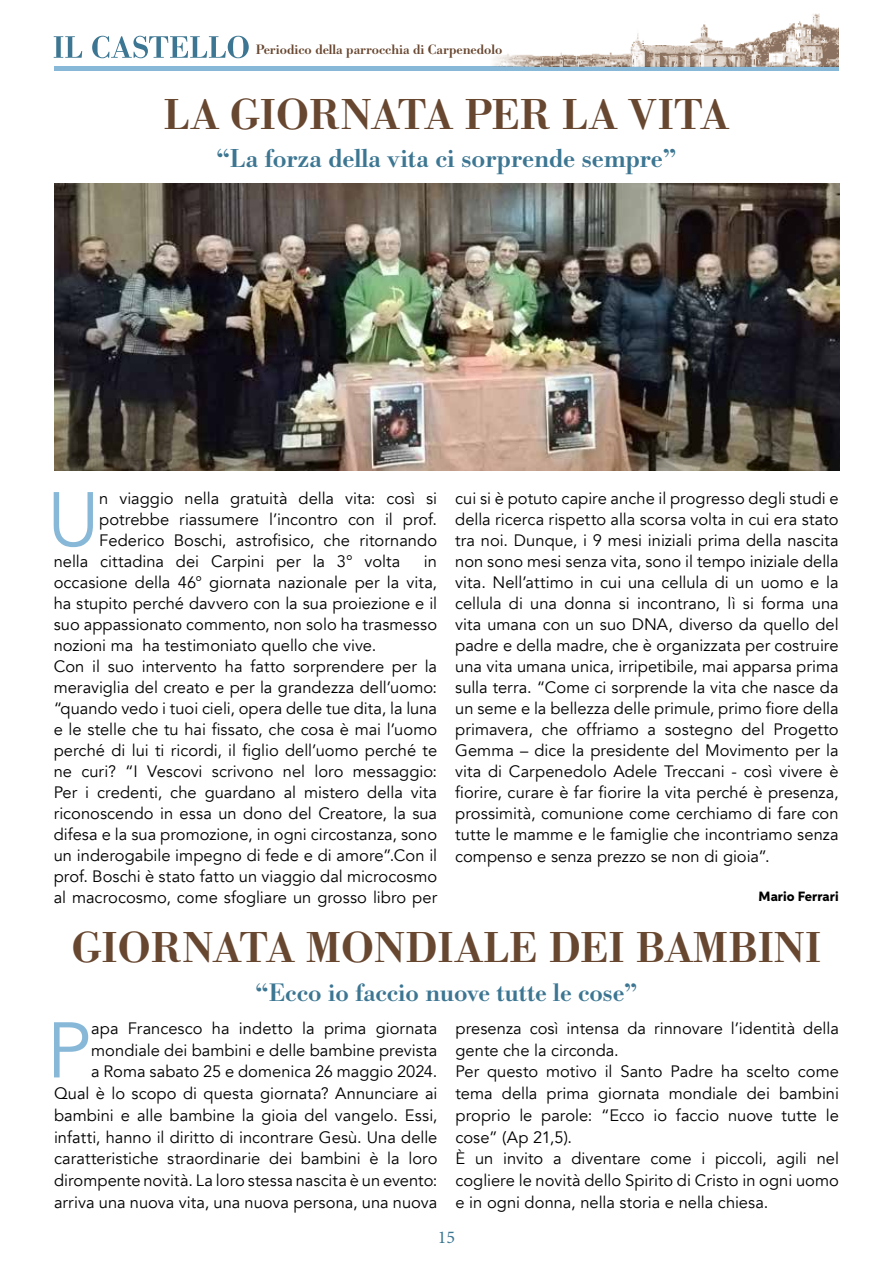
<style>
.page{position:relative;width:893px;height:1263px;background:#fff}
.page>*{position:absolute;margin:0;border:0;box-sizing:border-box;transform-origin:0 0}
.t1{font:78px "Avenir";color:#88b8d7}
.t2{font:75.75px "Avenir";color:#88b8d7}
.t3{font:500 45px "Bodoni URW";color:#684730}
.t4{font:500 27px "Bodoni URW";color:#3c7692}
.t5{font:500 26.25px "Bodoni URW";color:#3c7692}
.t6{font:18px "Minion Pro";color:#3c7692}
.t7{font:16.5px/21px "Avenir";color:#000}
.t8{font:500 14.1px "Bodoni URW";color:#684730}
.t9{font:800 13.5px "Aspira";color:#000}
</style>
<div class="page">
<div style="left:54px;top:66px;width:785px;height:5px;background:#88b8d7"></div>
<img style="left:494px;top:13px;width:345px;height:54px">
<svg style="left:54px;top:36px;width:195px;height:22px"></svg>
<img style="left:54px;top:184px;width:785px;height:287px">
<p class="t8" style="left:256px;top:41px;width:248px">Periodico della parrocchia di Carpenedolo</p>
<h3 class="t3" style="left:163px;top:87px;width:567px">LA GIORNATA PER LA VITA</h3>
<h3 class="t4" style="left:216px;top:142px;width:461px">“La forza della vita ci sorprende sempre”</h3>
<h2 class="t2" style="left:47px;top:474px;width:54px">U</h2>
<p class="t7" style="left:99px;top:488px;width:339px">n viaggio nella gratuità della vita: così si</p>
<p class="t7" style="left:455px;top:488px;width:385px;text-align:justify">cui si è potuto capire anche il progresso degli studi e della ricerca rispetto alla scorsa volta in cui era stato tra noi. Dunque, i 9 mesi iniziali prima della nascita non sono mesi senza vita, sono il tempo iniziale della vita. Nell’attimo in cui una cellula di un uomo e la cellula di una donna si incontrano, lì si forma una vita umana con un suo DNA, diverso da quello del padre e della madre, che è organizzata per costruire una vita umana unica, irripetibile, mai apparsa prima sulla terra. “Come ci sorprende la vita che nasce da un seme e la bellezza delle primule, primo fiore della primavera, che offriamo a sostegno del Progetto Gemma – dice la presidente del Movimento per la vita di Carpenedolo Adele Treccani - così vivere è fiorire, curare è far fiorire la vita perché è presenza, prossimità, comunione come cerchiamo di fare con tutte le mamme e le famiglie che incontriamo senza compenso e senza prezzo se non di gioia”.</p>
<p class="t9" style="left:759px;top:888px;width:82px">Mario Ferrari</p>
<h3 class="t3" style="left:72px;top:921px;width:751px">GIORNATA MONDIALE DEI BAMBINI</h3>
<h3 class="t5" style="left:256px;top:977px;width:383px">“Ecco io faccio nuove tutte le cose”</h3>
<h1 class="t1" style="left:47px;top:1004px;width:46px">P</h1>
<p class="t7" style="left:99px;top:509px;width:339px">potrebbe riassumere l’incontro con il prof.</p>
<p class="t7" style="left:99px;top:530px;width:339px">Federico Boschi, astrofisico, che ritornando</p>
<p class="t7" style="left:54px;top:551px;width:348px">nella cittadina dei Carpini per la 3° volta</p>
<p class="t7" style="left:54px;top:551px;width:385px;text-indent:370px">in occasione della 46° giornata nazionale per la vita, ha stupito perché davvero con la sua proiezione e il suo appassionato commento, non solo ha trasmesso nozioni ma ha testimoniato quello che vive.<br>Con il suo intervento ha fatto sorprendere per la meraviglia del creato e per la grandezza dell’uomo: “quando vedo i tuoi cieli, opera delle tue dita, la luna e le stelle che tu hai fissato, che cosa è mai l’uomo perché di lui ti ricordi, il figlio dell’uomo perché te ne curi? “I Vescovi scrivono nel loro messaggio:<br>Per i credenti, che guardano al mistero della vita riconoscendo in essa un dono del Creatore, la sua difesa e la sua promozione, in ogni circostanza, sono un inderogabile impegno di fede e di amore”.Con il prof. Boschi è stato fatto un viaggio dal microcosmo al macrocosmo, come sfogliare un grosso libro per</p>
<p class="t7" style="left:54px;top:1018px;width:385px;line-height:21.8px;text-align:right">apa Francesco ha indetto la prima giornata mondiale dei bambini e delle bambine prevista<br>a Roma sabato 25 e domenica 26 maggio 2024.<br>Qual è lo scopo di questa giornata? Annunciare ai bambini e alle bambine la gioia del vangelo. Essi, infatti, hanno il diritto di incontrare Gesù. Una delle caratteristiche straordinarie dei bambini è la loro dirompente novità. La loro stessa nascita è un evento: arriva una nuova vita, una nuova persona, una nuova</p>
<p class="t7" style="left:455px;top:1018px;width:385px;line-height:21.8px">presenza così intensa da rinnovare l’identità della gente che la circonda.<br>Per questo motivo il Santo Padre ha scelto come tema della prima giornata mondiale dei bambini proprio le parole: “Ecco io faccio nuove tutte le cose” (Ap 21,5).<br>È un invito a diventare come i piccoli, agili nel cogliere le novità dello Spirito di Cristo in ogni uomo e in ogni donna, nella storia e nella chiesa.</p>
<p class="t6" style="left:438px;top:1225px;width:19px">15</p>
</div>
